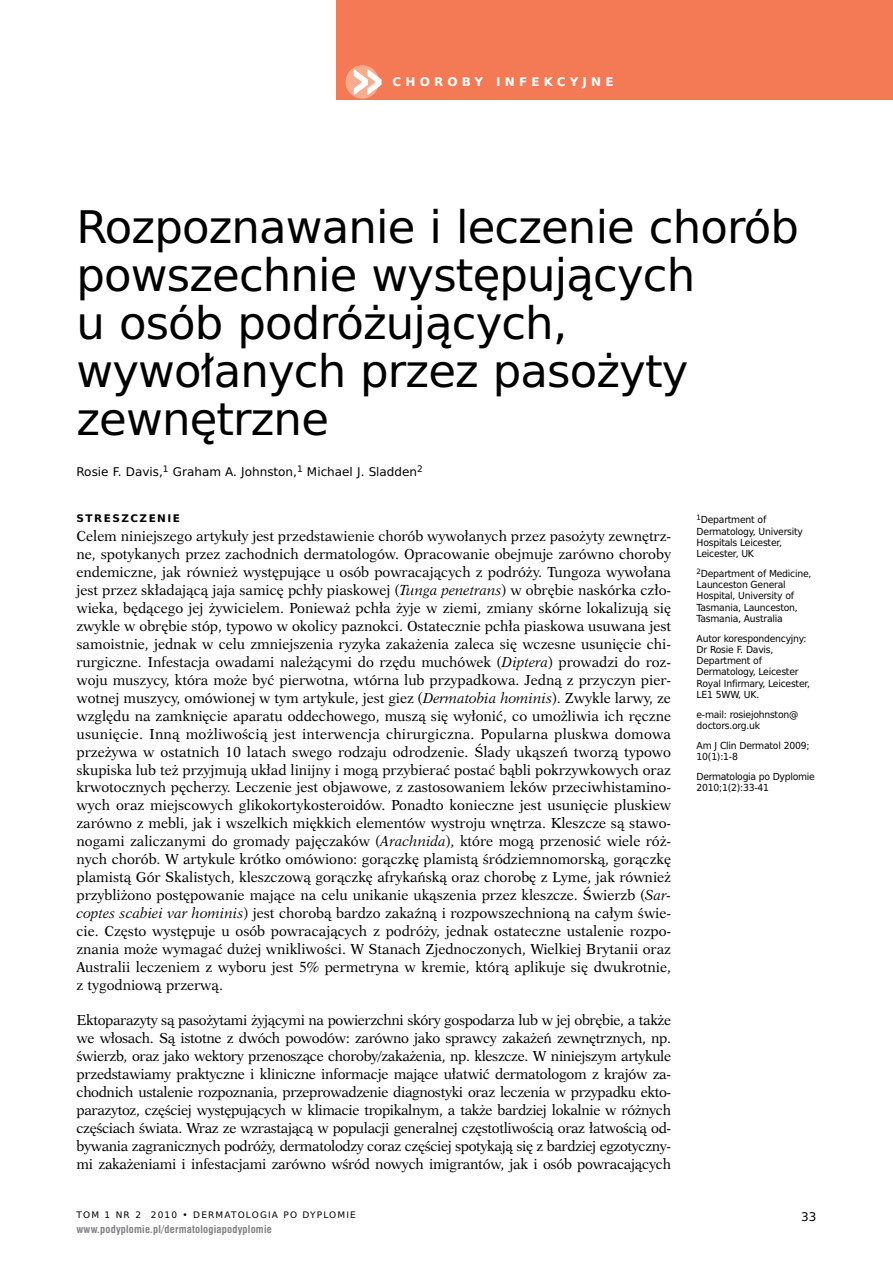
<style>
.page{position:relative;width:893px;height:1263px;background:#fff}
.page>*{position:absolute;margin:0;border:0;box-sizing:border-box;transform-origin:0 0}
.t1{font:45px/48px "Prima Sans EU";letter-spacing:-.02em;color:#000}
.t2{font:14.55px/18px "Dutch 823 EU";letter-spacing:-.015em;color:#000;text-align:justify;scale:.96 1}
.t3{font:12px "Prima Sans EU";color:#000}
.t4{font:700 12px "Prima Sans EU";letter-spacing:.35em;color:#fff}
.t5{font:700 10.5px "Swis 721 Cn EU";letter-spacing:.02em;color:#808285}
.t6{font:700 10.5px "Prima Sans EU";letter-spacing:.14em;color:#000}
.t7{font:9.75px/11.2px "Prima Sans EU";letter-spacing:-.025em;color:#000;scale:.95 1}
.t8{font:9px "Prima Sans EU";letter-spacing:.125em;color:#000}
.s1{font-style:italic}
</style>
<div class="page">
<div style="left:336px;top:0;width:557px;height:100px;background:#f47a55"></div>
<p class="t4" style="left:392px;top:73px;width:223px">CHOROBY INFEKCYJNE</p>
<h1 class="t1" style="left:76px;top:201px;width:724px">Rozpoznawanie i leczenie chorób powszechnie występujących<br>u osób podróżujących, wywołanych przez pasożyty zewnętrzne</h1>
<p class="t3" style="left:77px;top:463px;width:348px">Rosie F. Davis,<sup>1</sup> Graham A. Johnston,<sup>1</sup> Michael J. Sladden<sup>2</sup></p>
<p class="t7" style="left:697px;top:514px;width:113px"><sup>1</sup>Department of<br>Dermatology, University<br>Hospitals Leicester,<br>Leicester, UK</p>
<p class="t7" style="left:697px;top:567px;width:122px"><sup>2</sup>Department of Medicine,<br>Launceston General<br>Hospital, University of<br>Tasmania, Launceston,<br>Tasmania, Australia</p>
<p class="t7" style="left:697px;top:632px;width:121px">Autor korespondencyjny:<br>Dr Rosie F. Davis,<br>Department of<br>Dermatology, Leicester<br>Royal Infirmary, Leicester,<br>LE1 5WW, UK.</p>
<p class="t7" style="left:697px;top:708px;width:109px">e-mail: rosiejohnston@ doctors.org.uk</p>
<p class="t7" style="left:697px;top:739px;width:120px">Am J Clin Dermatol 2009;<br>10(1):1-8</p>
<p class="t7" style="left:697px;top:770px;width:126px">Dermatologia po Dyplomie<br>2010;1(2):33-41</p>
<p class="t6" style="left:77px;top:511px;width:105px">STRESZCZENIE</p>
<p class="t2" style="left:76px;top:527px;width:621px">Celem niniejszego artykuły jest przedstawienie chorób wywołanych przez pasożyty zewnętrz&shy;ne, spotykanych przez zachodnich dermatologów. Opracowanie obejmuje zarówno choroby endemiczne, jak również występujące u osób powracających z podróży. Tungoza wywołana jest przez składającą jaja samicę pchły piaskowej (<span class="s1">Tunga penetrans</span>) w obrębie naskórka czło&shy;wieka, będącego jej żywicielem. Ponieważ pchła żyje w ziemi, zmiany skórne lokalizują się zwykle w obrębie stóp, typowo w okolicy paznokci. Ostatecznie pchła piaskowa usuwana jest samoistnie, jednak w celu zmniejszenia ryzyka zakażenia zaleca się wczesne usunięcie chi&shy;rurgiczne. Infestacja owadami należącymi do rzędu muchówek (<span class="s1">Diptera</span>) prowadzi do roz&shy;woju muszycy, która może być pierwotna, wtórna lub przypadkowa. Jedną z przyczyn pier&shy;wotnej muszycy, omówionej w tym artykule, jest giez (<span class="s1">Dermatobia hominis</span>). Zwykle larwy, ze względu na zamknięcie aparatu oddechowego, muszą się wyłonić, co umożliwia ich ręczne usunięcie. Inną możliwością jest interwencja chirurgiczna. Popularna pluskwa domowa przeżywa w ostatnich 10 latach swego rodzaju odrodzenie. Ślady ukąszeń tworzą typowo skupiska lub też przyjmują układ linijny i mogą przybierać postać bąbli pokrzywkowych oraz krwotocznych pęcherzy. Leczenie jest objawowe, z zastosowaniem leków przeciwhistamino&shy;wych oraz miejscowych glikokortykosteroidów. Ponadto konieczne jest usunięcie pluskiew zarówno z mebli, jak i wszelkich miękkich elementów wystroju wnętrza. Kleszcze są stawo&shy;nogami zaliczanymi do gromady pajęczaków (<span class="s1">Arachnida</span>), które mogą przenosić wiele róż&shy;nych chorób. W artykule krótko omówiono: gorączkę plamistą śródziemnomorską, gorączkę plamistą Gór Skalistych, kleszczową gorączkę afrykańską oraz chorobę z Lyme, jak również przybliżono postępowanie mające na celu unikanie ukąszenia przez kleszcze. Świerzb (<span class="s1">Sar&shy;coptes scabiei var hominis</span>) jest chorobą bardzo zakaźną i rozpowszechnioną na całym świe&shy;cie. Często występuje u osób powracających z podróży, jednak ostateczne ustalenie rozpo&shy;znania może wymagać dużej wnikliwości. W Stanach Zjednoczonych, Wielkiej Brytanii oraz Australii leczeniem z wyboru jest 5% permetryna w kremie, którą aplikuje się dwukrotnie, z tygodniową przerwą.</p>
<p class="t2" style="left:76px;top:1011px;width:621px">Ektoparazyty są pasożytami żyjącymi na powierzchni skóry gospodarza lub w jej obrębie, a także we włosach. Są istotne z dwóch powodów: zarówno jako sprawcy zakażeń zewnętrznych, np. świerzb, oraz jako wektory przenoszące choroby/zakażenia, np. kleszcze. W niniejszym artykule przedstawiamy praktyczne i kliniczne informacje mające ułatwić dermatologom z krajów za&shy;chodnich ustalenie rozpoznania, przeprowadzenie diagnostyki oraz leczenia w przypadku ekto&shy;parazytoz, częściej występujących w klimacie tropikalnym, a także bardziej lokalnie w różnych częściach świata. Wraz ze wzrastającą w populacji generalnej częstotliwością oraz łatwością od&shy;bywania zagranicznych podróży, dermatolodzy coraz częściej spotykają się z bardziej egzotyczny&shy;mi zakażeniami i infestacjami zarówno wśród nowych imigrantów, jak i osób powracających</p>
<p class="t8" style="left:77px;top:1209px;width:281px">TOM 1 NR 2 2010 • DERMATOLOGIA PO DYPLOMIE</p>
<p class="t3" style="left:801px;top:1208px;width:17px">33</p>
<p class="t5" style="left:77px;top:1222px;width:197px">www.podyplomie.pl/dermatologiapodyplomie</p>
</div>
